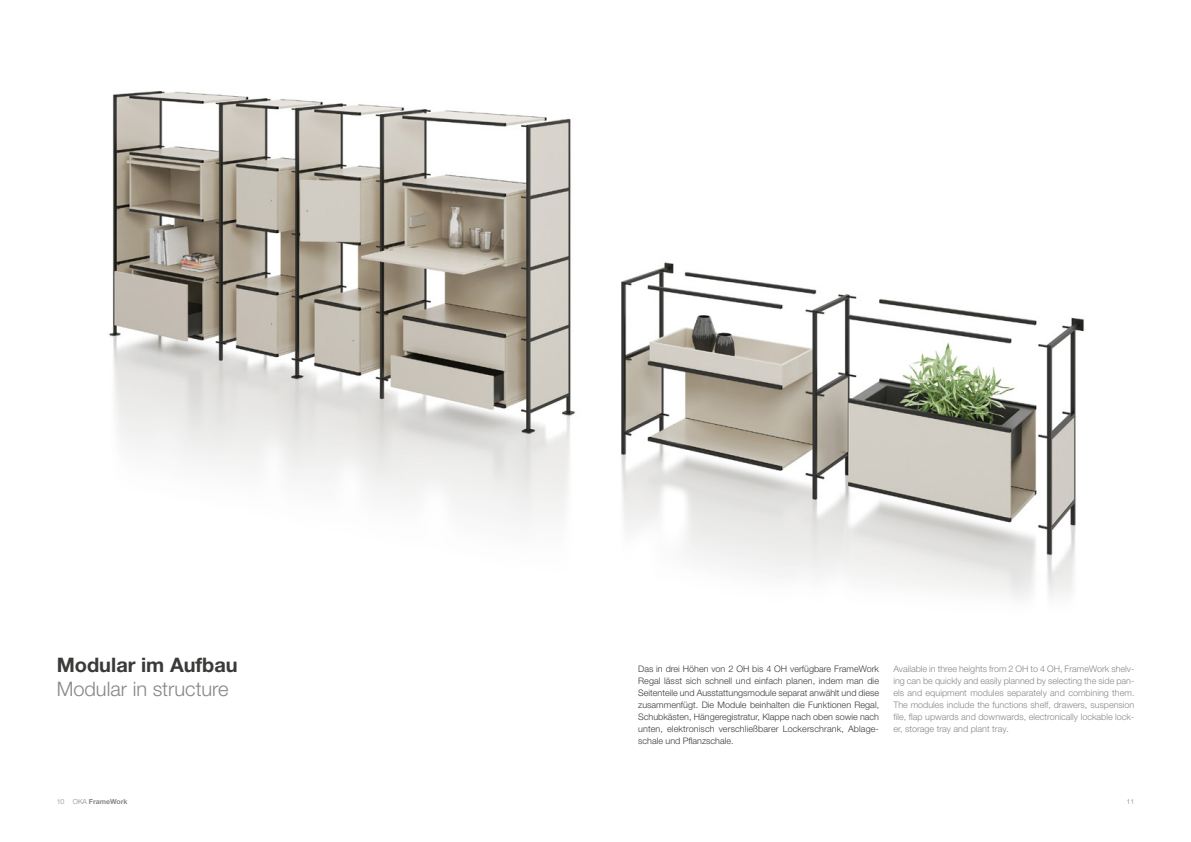
<style>
.page{position:relative;width:1191px;height:842px;background:#fff}
.page>*{position:absolute;margin:0;border:0;box-sizing:border-box;transform-origin:0 0}
.t1{font:300 20px "Helvetica Neue LT Pro";color:#868786}
.t2{font:700 20px "Helvetica Neue LT Pro";color:#3a3a39}
.t3{font:300 9px/12px "Helvetica Neue LT Pro";letter-spacing:.015em;color:#3a3a39;text-align:justify}
.t4{font:300 9px/12px "Helvetica Neue LT Pro";color:#868786;text-align:justify}
.t5{font:700 7px "Helvetica Neue LT Pro";color:#868786}
.t6{font:300 7px "Helvetica Neue LT Pro";color:#868786}
.s1{font-weight:300}
</style>
<div class="page">
<img style="left:109px;top:91px;width:975px;height:507px">
<h1 class="t2" style="left:57px;top:653px;width:183px">Modular im Aufbau</h1>
<h1 class="t1" style="left:57px;top:677px;width:173px">Modular in structure</h1>
<p class="t3" style="left:638px;top:663px;width:242px">Das in drei Höhen von 2 OH bis 4 OH verfügbare FrameWork Regal lässt sich schnell und einfach planen, indem man die Seitenteile und Ausstattungsmodule separat anwählt und diese zusammenfügt. Die Module beinhalten die Funktionen Regal, Schubkästen, Hängeregistratur, Klappe nach oben sowie nach unten, elektronisch verschließbarer Lockerschrank, Ablage&shy;schale und Pflanzschale.</p>
<p class="t4" style="left:893px;top:663px;width:243px">Available in three heights from 2 OH to 4 OH, FrameWork shelv&shy;ing can be quickly and easily planned by selecting the side pan&shy;els and equipment modules separately and combining them.<br>The modules include the functions shelf, drawers, suspension file, flap upwards and downwards, electronically lockable lock&shy;er, storage tray and plant tray.</p>
<p class="t5" style="left:57px;top:797px;width:72px"><span class="s1">10 OKA</span> FrameWork</p>
<p class="t6" style="left:1126px;top:797px;width:9px">11</p>
</div>
